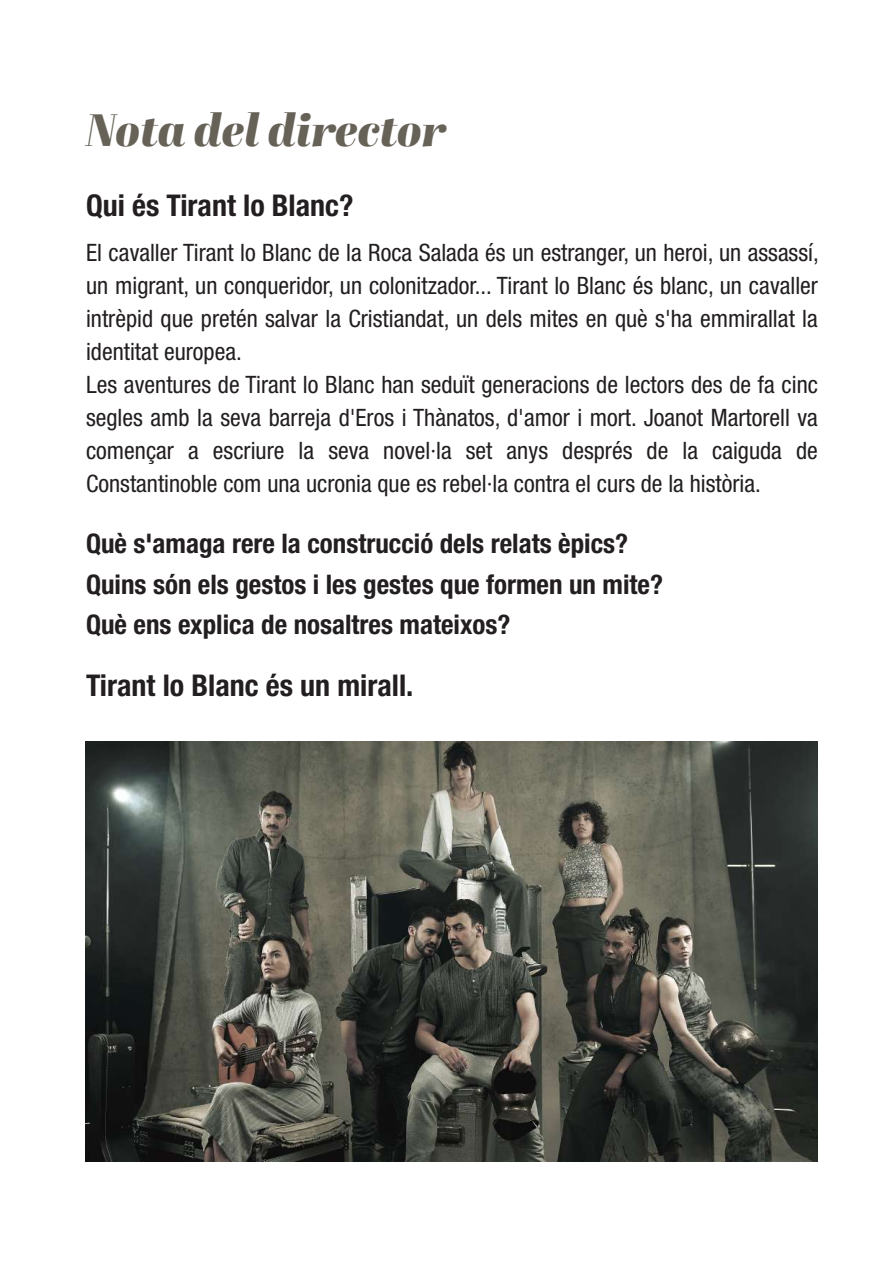
<style>
.page{position:relative;width:893px;height:1263px;background:#fff}
.page>*{position:absolute;margin:0;border:0;box-sizing:border-box;transform-origin:0 0}
.t1{font:italic 45px "Abril Fatface";color:#666257}
.t2{font:700 condensed 30px "Helvetica Neue LT Std";color:#231f20}
.t3{font:700 condensed 27px/40.5px "Helvetica Neue LT Std";color:#231f20}
.t4{font:condensed 24px/33px "Helvetica Neue LT Std";color:#231f20}
</style>
<div class="page">
<img style="left:85px;top:742px;width:733px;height:419px">
<h1 class="t1" style="left:86px;top:98px;width:362px">Nota del director</h1>
<p class="t2" style="left:86px;top:187px;width:269px">Qui és Tirant lo Blanc?</p>
<p class="t4" style="left:86px;top:236px;width:734px">El cavaller Tirant lo Blanc de la Roca Salada és un estranger, un heroi, un assassí, un migrant, un conqueridor, un colonitzador... Tirant lo Blanc és blanc, un cavaller intrèpid que pretén salvar la Cristiandat, un dels mites en què s'ha emmirallat la identitat europea.<br>Les aventures de Tirant lo Blanc han seduït generacions de lectors des de fa cinc segles amb la seva barreja d'Eros i Thànatos, d'amor i mort. Joanot Martorell va començar a escriure la seva novel·la set anys després de la caiguda de Constantinoble com una ucronia que es rebel·la contra el curs de la història.</p>
<p class="t3" style="left:86px;top:523px;width:578px">Què s'amaga rere la construcció dels relats èpics?<br>Quins són els gestos i les gestes que formen un mite?<br>Què ens explica de nosaltres mateixos?</p>
<p class="t2" style="left:86px;top:667px;width:329px">Tirant lo Blanc és un mirall.</p>
</div>
